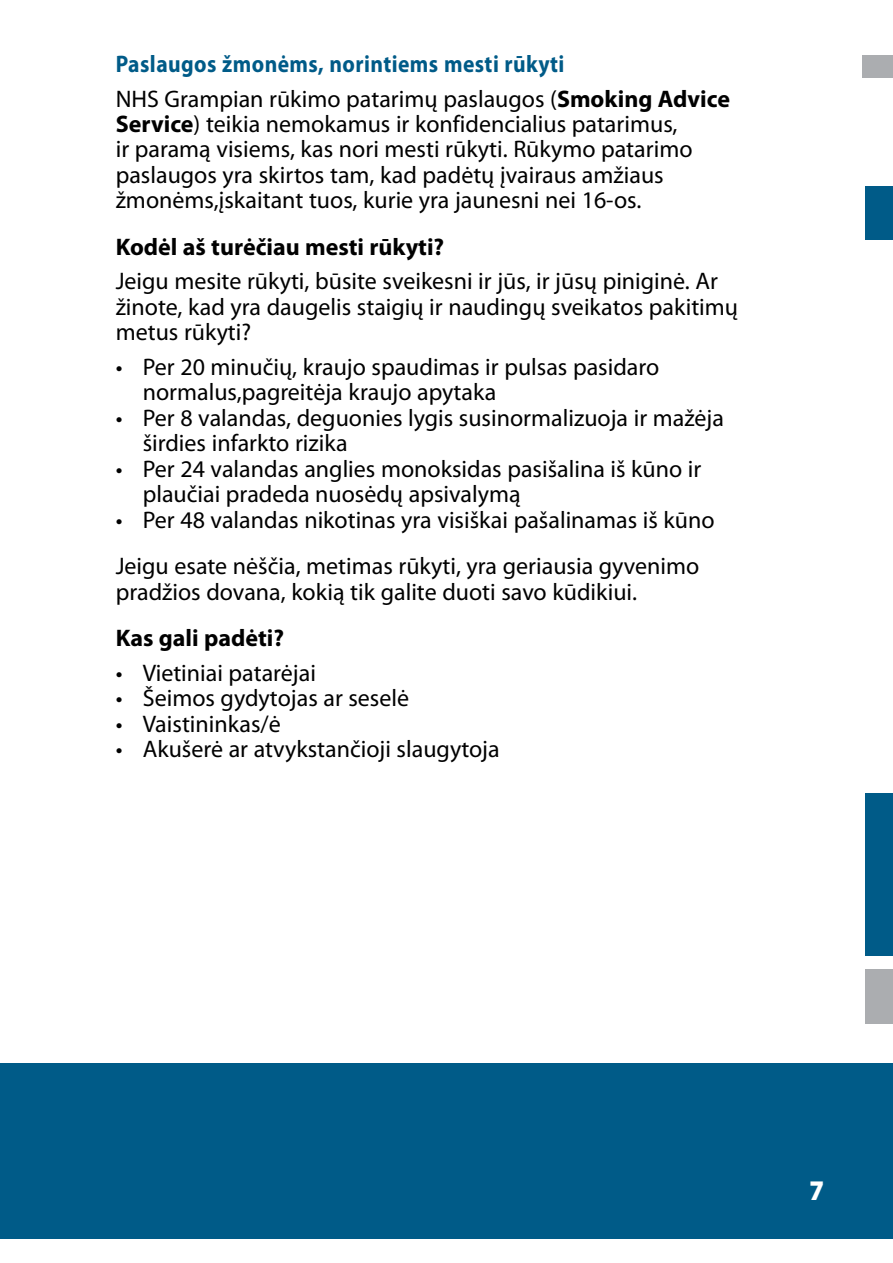
<style>
.page{position:relative;width:893px;height:1263px;background:#fff}
.page>*{position:absolute;margin:0;border:0;box-sizing:border-box;transform-origin:0 0}
.t1{font:900 28.5px "Myriad Pro";color:#fff;scale:.9 1}
.t2{font:24px/25.5px "Myriad Pro";color:#000}
.t3{font:700 24px/34.5px "Myriad Pro";letter-spacing:.02em;color:#005b88;scale:.9 1}
.t4{font:700 24px "Myriad Pro";color:#000}
.s1{font-weight:400;color:#000}
.s2{color:#000}
.s3{font-weight:700}
</style>
<div class="page">
<div style="left:866px;top:969px;width:27px;height:54px;background:#abadb0"></div>
<div style="left:866px;top:793px;width:27px;height:162px;background:#005b88"></div>
<div style="left:0;top:1063px;width:893px;height:176px;background:#005b88"></div>
<div style="left:866px;top:186px;width:27px;height:54px;background:#005b88"></div>
<div style="left:862px;top:24px;width:31px;height:54px;background:#abadb0"></div>
<div style="left:0;top:0;width:893px;height:54px;background:#fff"></div>
<p class="t3" style="left:116px;top:46px;width:684px">Paslaugos žmonėms, norintiems mesti rūkyti<br><span class="s1">NHS Grampian rūkimo patarimų paslaugos (</span><span class="s2">Smoking Advice</span></p>
<p class="t2" style="left:116px;top:111px;width:578px"><span class="s3">Service</span>) teikia nemokamus ir konfidencialius patarimus, ir paramą visiems, kas nori mesti rūkyti. Rūkymo patarimo paslaugos yra skirtos tam, kad padėtų įvairaus amžiaus žmonėms,įskaitant tuos, kurie yra jaunesni nei 16-os.</p>
<p class="t4" style="left:116px;top:231px;width:330px">Kodėl aš turėčiau mesti rūkyti?</p>
<p class="t2" style="left:116px;top:268px;width:624px">Jeigu mesite rūkyti, būsite sveikesni ir jūs, ir jūsų piniginė. Ar žinote, kad yra daugelis staigių ir naudingų sveikatos pakitimų metus rūkyti?</p>
<p class="t2" style="left:143px;top:354px;width:518px;text-indent:-27px">• Per 20 minučių, kraujo spaudimas ir pulsas pasidaro normalus,pagreitėja kraujo apytaka</p>
<p class="t2" style="left:143px;top:405px;width:583px;text-indent:-27px">• Per 8 valandas, deguonies lygis susinormalizuoja ir mažėja širdies infarkto rizika</p>
<p class="t2" style="left:143px;top:456px;width:560px;text-indent:-27px">• Per 24 valandas anglies monoksidas pasišalina iš kūno ir plaučiai pradeda nuosėdų apsivalymą</p>
<p class="t2" style="left:116px;top:496px;width:600px;line-height:46.5px">• Per 48 valandas nikotinas yra visiškai pašalinamas iš kūno<br>Jeigu esate nėščia, metimas rūkyti, yra geriausia gyvenimo</p>
<p class="t2" style="left:116px;top:579px;width:523px">pradžios dovana, kokią tik galite duoti savo kūdikiui.</p>
<p class="t4" style="left:116px;top:623px;width:170px">Kas gali padėti?</p>
<p class="t2" style="left:116px;top:660px;width:202px">• Vietiniai patarėjai</p>
<p class="t2" style="left:116px;top:685px;width:295px">• Šeimos gydytojas ar seselė</p>
<p class="t2" style="left:116px;top:711px;width:167px">• Vaistininkas/ė</p>
<p class="t2" style="left:116px;top:736px;width:385px">• Akušerė ar atvykstančioji slaugytoja</p>
<p class="t1" style="left:809px;top:1174px;width:18px">7</p>
</div>
